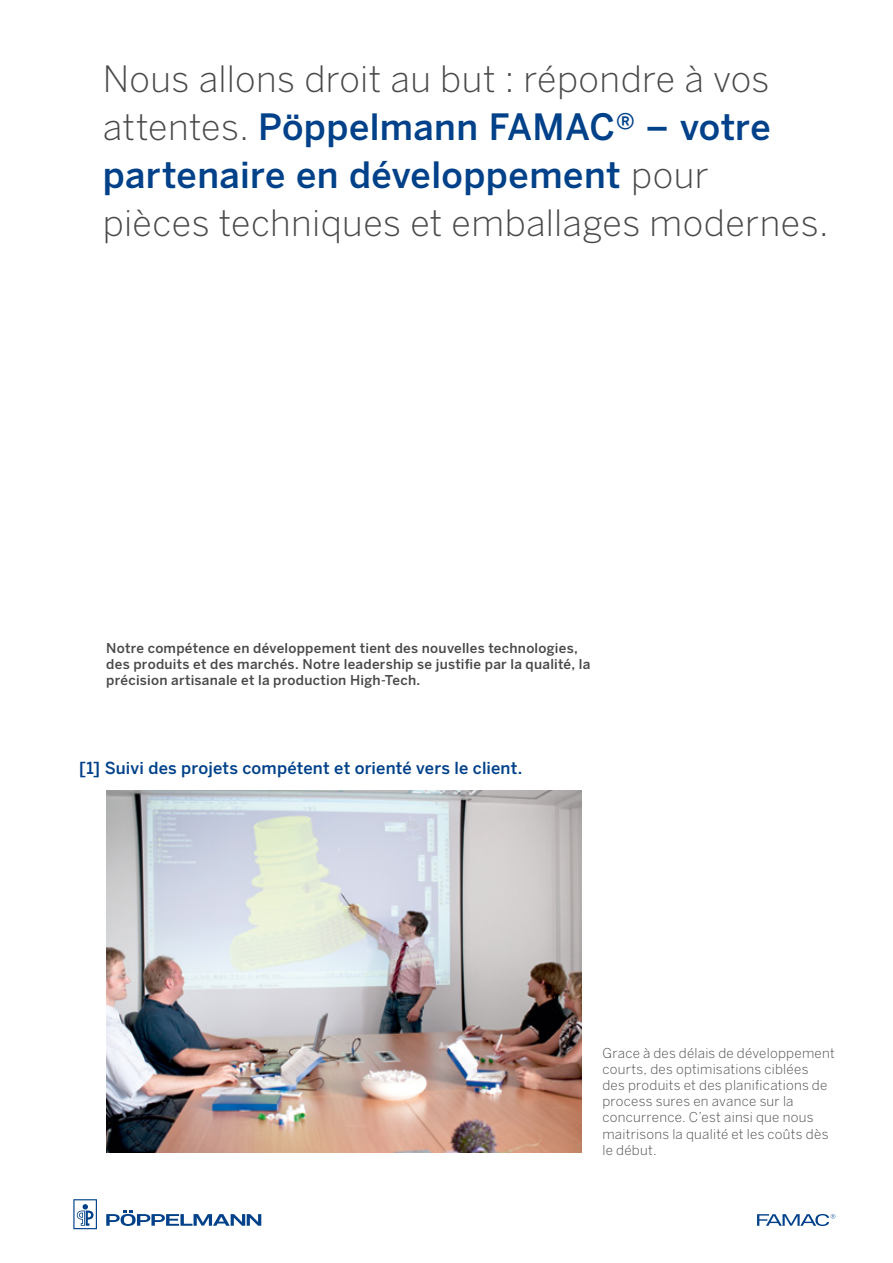
<style>
.page{position:relative;width:893px;height:1263px;background:#fff}
.page>*{position:absolute;margin:0;border:0;box-sizing:border-box;transform-origin:0 0}
.t1{font:300 36px/48px "Benton Sans OT";letter-spacing:.01em;color:#494948}
.t2{font:500 16.5px "Benton Sans OT";letter-spacing:.01em;color:#004189}
.t3{font:300 13.5px/16.2px "Benton Sans OT";letter-spacing:.02em;color:#494948}
.t4{font:500 13.5px/16.2px "Benton Sans OT";letter-spacing:.02em;color:#494948}
.s1{font-weight:500;color:#004189}
</style>
<div class="page">
<img style="left:106px;top:791px;width:475px;height:361px">
<svg style="left:73px;top:1199px;width:24px;height:30px"></svg>
<svg style="left:106px;top:1210px;width:155px;height:16px"></svg>
<svg style="left:757px;top:1214px;width:78px;height:12px"></svg>
<h1 class="t1" style="left:103px;top:55px;width:728px">Nous allons droit au but : répondre à vos attentes. <span class="s1">Pöppelmann FAMACΠ – votre partenaire en développement</span> pour<br>pièces techniques et emballages modernes.</h1>
<p class="t4" style="left:106px;top:640px;width:485px">Notre compétence en développement tient des nouvelles technologies, des produits et des marchés. Notre leadership se justifie par la qualité, la précision artisanale et la production High-Tech.</p>
<p class="t2" style="left:79px;top:758px;width:445px">[1] Suivi des projets compétent et orienté vers le client.</p>
<p class="t3" style="left:602px;top:1044px;width:234px">Grace à des délais de développement courts, des optimisations ciblées<br>des produits et des planifications de process sures en avance sur la concurrence. C’est ainsi que nous maitrisons la qualité et les coûts dès le début.</p>
</div>
